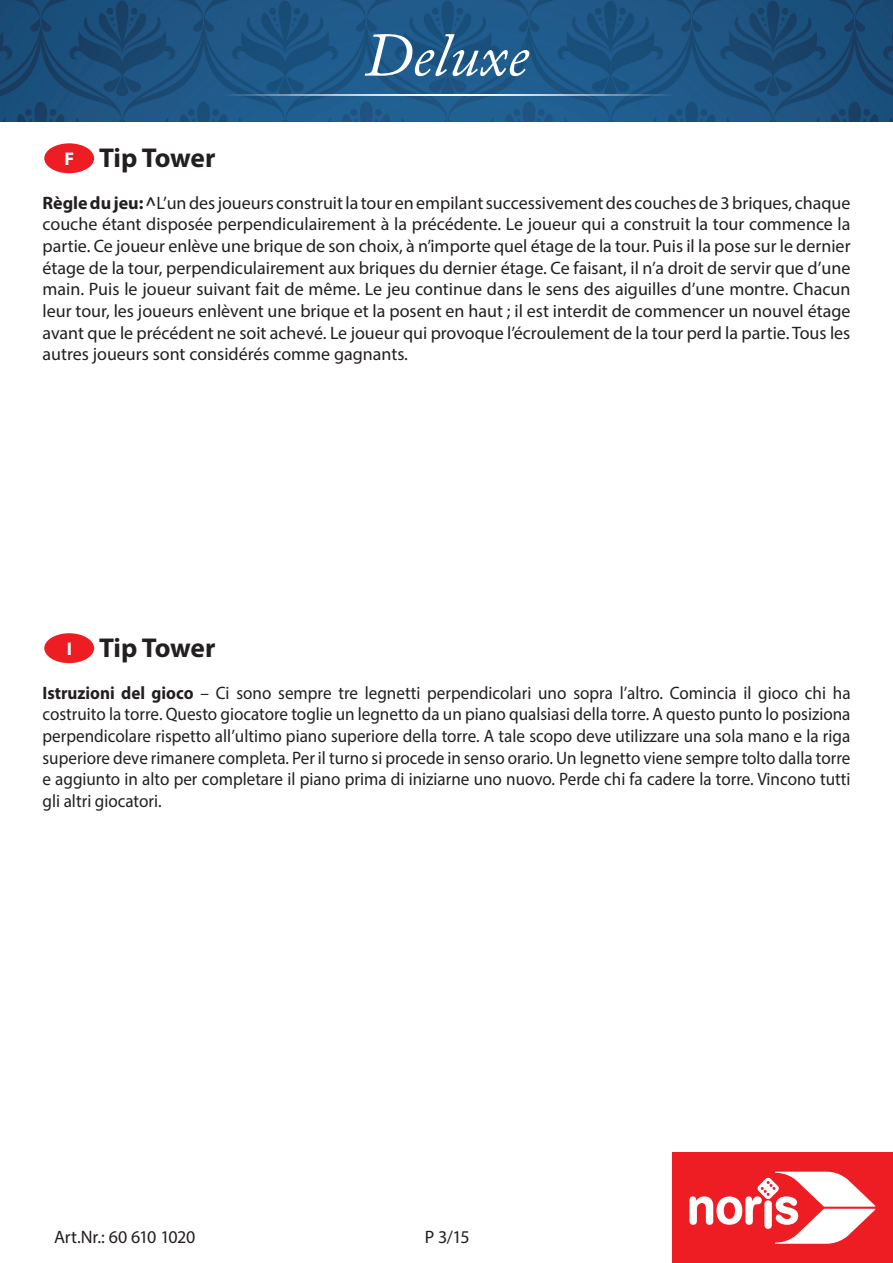
<style>
.page{position:relative;width:893px;height:1263px;background:#fff}
.page>*{position:absolute;margin:0;border:0;box-sizing:border-box;transform-origin:0 0}
.t1{font:italic 61.35px "Adobe Caslon Pro";color:#fff}
.t2{font:700 27.3px "Myriad Pro";letter-spacing:-.01em;color:#231f20}
.t3{font:18px/21.6px "Myriad Pro";color:#231f20;text-align:justify}
.t4{font:18px/21.6px "Myriad Pro";color:#231f20;text-align:justify;scale:.95 1}
.t5{font:18px "Myriad Pro";letter-spacing:-.02em;color:#231f20}
.s1{font-size:18.45px;color:#fff}
.s2{font-weight:700}
</style>
<div class="page">
<img style="left:0;top:0;width:893px;height:121px">
<hr style="left:221px;top:94px;width:451px;height:2px;background:#fff">
<div style="left:672px;top:1152px;width:221px;height:111px;background:#ee1d23"></div>
<svg style="left:689px;top:1172px;width:186px;height:72px"></svg>
<div style="left:43px;top:142px;width:52px;height:32px;background:#ee1d23;border-radius:50%"></div>
<div style="left:43px;top:142px;width:53px;height:33px;border:2px solid #fff;border-radius:50%"></div>
<div style="left:43px;top:632px;width:52px;height:32px;background:#ee1d23;border-radius:50%"></div>
<div style="left:43px;top:631px;width:53px;height:34px;border:2px solid #fff;border-radius:50%"></div>
<h2 class="t2" style="left:64px;top:140px;width:152px"><span class="s1">F</span> Tip Tower</h2>
<h1 class="t1" style="left:364px;top:18px;width:165px">Deluxe</h1>
<p class="t3" style="left:43px;top:192px;width:809px"><span class="s2">Règle du jeu: ^</span>L’un des joueurs construit la tour en empilant successivement des couches de 3 briques, chaque couche étant disposée perpendiculairement à la précédente. Le joueur qui a construit la tour commence la partie. Ce joueur enlève une brique de son choix, à n’importe quel étage de la tour. Puis il la pose sur le dernier étage de la tour, perpendiculairement aux briques du dernier étage. Ce faisant, il n’a droit de servir que d’une main. Puis le joueur suivant fait de même. Le jeu continue dans le sens des aiguilles d’une montre. Chacun leur tour, les joueurs enlèvent une brique et la posent en haut ; il est interdit de commencer un nouvel étage avant que le précédent ne soit achevé. Le joueur qui provoque l’écroulement de la tour perd la partie. Tous les autres joueurs sont considérés comme gagnants.</p>
<h2 class="t2" style="left:67px;top:630px;width:150px"><span class="s1">I</span> Tip Tower</h2>
<p class="t4" style="left:43px;top:682px;width:852px"><span class="s2">Istruzioni del gioco</span> – Ci sono sempre tre legnetti perpendicolari uno sopra l’altro. Comincia il gioco chi ha costruito la torre. Questo giocatore toglie un legnetto da un piano qualsiasi della torre. A questo punto lo posiziona perpendicolare rispetto all’ultimo piano superiore della torre. A tale scopo deve utilizzare una sola mano e la riga superiore deve rimanere completa. Per il turno si procede in senso orario. Un legnetto viene sempre tolto dalla torre e aggiunto in alto per completare il piano prima di iniziarne uno nuovo. Perde chi fa cadere la torre. Vincono tutti gli altri giocatori.</p>
<p class="t5" style="left:54px;top:1226px;width:143px">Art.Nr.: 60 610 1020</p>
<p class="t3" style="left:425px;top:1226px;width:46px">P 3/15</p>
</div>
